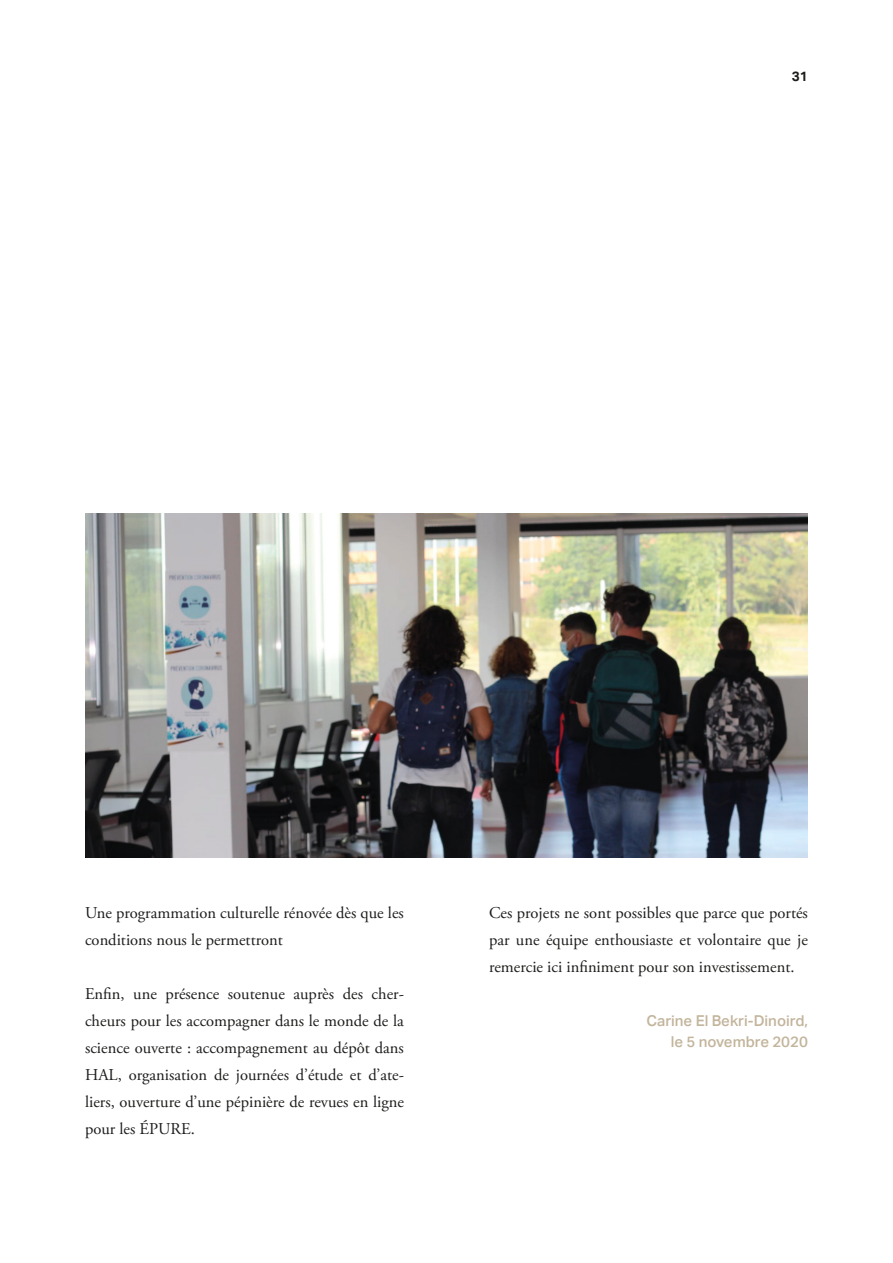
<style>
.page{position:relative;width:893px;height:1263px;background:#fff}
.page>*{position:absolute;margin:0;border:0;box-sizing:border-box;transform-origin:0 0}
.RAPACT19_Normal{font:16.5px/27px "Adobe Garamond Pro";color:#1d1d1b;text-align:justify}
.RAPACT19_Titre_2{font:500 15px "Aktiv Grotesk";color:#c3b59c}
.Style_de_paragraphe{font:700 13.5px "Aktiv Grotesk";color:#1d1d1b}
</style>
<div class="page">
<img style="left:85px;top:513px;width:723px;height:344px">
<p class="Style_de_paragraphe" style="left:792px;top:68px;width:17px">31</p>
<p class="RAPACT19_Normal" style="left:85px;top:900px;width:320px">Une programmation culturelle rénovée dès que les conditions nous le permettront</p>
<p class="RAPACT19_Normal" style="left:85px;top:981px;width:320px">Enfin, une présence soutenue auprès des cher&shy;cheurs pour les accompagner dans le monde de la science ouverte : accompagnement au dépôt dans HAL, organisation de journées d’étude et d’ate&shy;liers, ouverture d’une pépinière de revues en ligne pour les ÉPURE.</p>
<p class="RAPACT19_Normal" style="left:489px;top:900px;width:320px">Ces projets ne sont possibles que parce que portés par une équipe enthousiaste et volontaire que je remercie ici infiniment pour son investissement.</p>
<p class="RAPACT19_Titre_2" style="left:646px;top:1012px;width:163px">Carine El Bekri-Dinoird,</p>
<p class="RAPACT19_Titre_2" style="left:671px;top:1033px;width:139px">le 5 novembre 2020</p>
</div>
